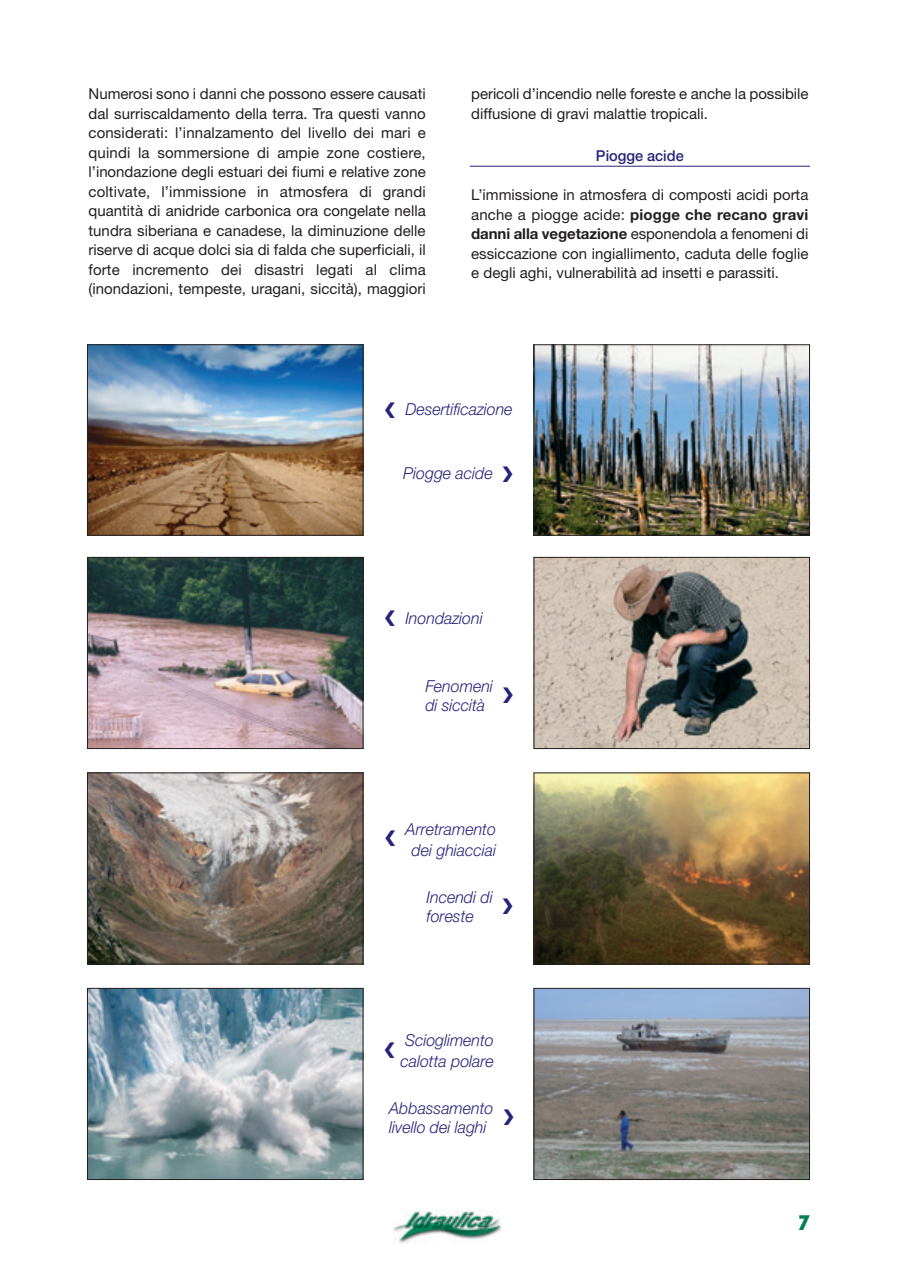
<style>
.page{position:relative;width:897px;height:1267px;background:#fff}
.page>*{position:absolute;margin:0;border:0;box-sizing:border-box;transform-origin:0 0}
.t1{font:800 condensed 19.5px "Futura";color:#007f52}
.t2{font:italic 300 16.5px/21px "Helvetica Neue";color:#26237b;text-align:center}
.t3{font:15px/19.5px "Helvetica Neue";color:#231f20;text-align:justify}
.t4{font:500 15px "Helvetica Neue";color:#26237b}
.s1{font-weight:700}
</style>
<div class="page">
<img style="left:87px;top:165px;width:723px;height:1079px">
<svg style="left:503px;top:687px;width:10px;height:16px"></svg>
<svg style="left:386px;top:831px;width:9px;height:15px"></svg>
<svg style="left:503px;top:898px;width:10px;height:16px"></svg>
<svg style="left:385px;top:1042px;width:10px;height:15px"></svg>
<svg style="left:504px;top:1109px;width:9px;height:16px"></svg>
<p class="t3" style="left:88px;top:86px;width:339px">Numerosi sono i danni che possono essere causati dal surriscaldamento della terra. Tra questi vanno considerati: l’innalzamento del livello dei mari e quindi la sommersione di ampie zone costiere, l’inondazione degli estuari dei fiumi e relative zone coltivate, l’immissione in atmosfera di grandi quantità di anidride carbonica ora congelate nella tundra siberiana e canadese, la diminuzione delle riserve di acque dolci sia di falda che superficiali, il forte incremento dei disastri legati al clima (inondazioni, tempeste, uragani, siccità), maggiori</p>
<p class="t3" style="left:471px;top:86px;width:339px">pericoli d’incendio nelle foreste e anche la possibile diffusione di gravi malattie tropicali.</p>
<p class="t4" style="left:596px;top:151px;width:89px">Piogge acide</p>
<p class="t3" style="left:471px;top:187px;width:339px">L’immissione in atmosfera di composti acidi porta anche a piogge acide: <span class="s1">piogge che recano gravi danni alla vegetazione</span> esponendola a fenomeni di essiccazione con ingiallimento, caduta delle foglie e degli aghi, vulnerabilità ad insetti e parassiti.</p>
<p class="t2" style="left:385px;top:400px;width:129px">❮ Desertificazione</p>
<p class="t2" style="left:403px;top:464px;width:112px">Piogge acide ❯</p>
<p class="t2" style="left:385px;top:609px;width:100px">❮ Inondazioni</p>
<p class="t2" style="left:425px;top:677px;width:69px">Fenomeni</p>
<p class="t2" style="left:425px;top:696px;width:61px">di siccità</p>
<p class="t2" style="left:406px;top:820px;width:92px">Arretramento dei ghiacciai</p>
<p class="t2" style="left:427px;top:888px;width:68px">Incendi di</p>
<p class="t2" style="left:427px;top:907px;width:49px">foreste</p>
<p class="t2" style="left:401px;top:1031px;width:95px;text-align:left">Scioglimento calotta polare</p>
<p class="t2" style="left:389px;top:1099px;width:106px">Abbassamento</p>
<p class="t2" style="left:389px;top:1118px;width:99px">livello dei laghi</p>
<h1 class="t1" style="left:798px;top:1214px;width:13px">7</h1>
</div>
